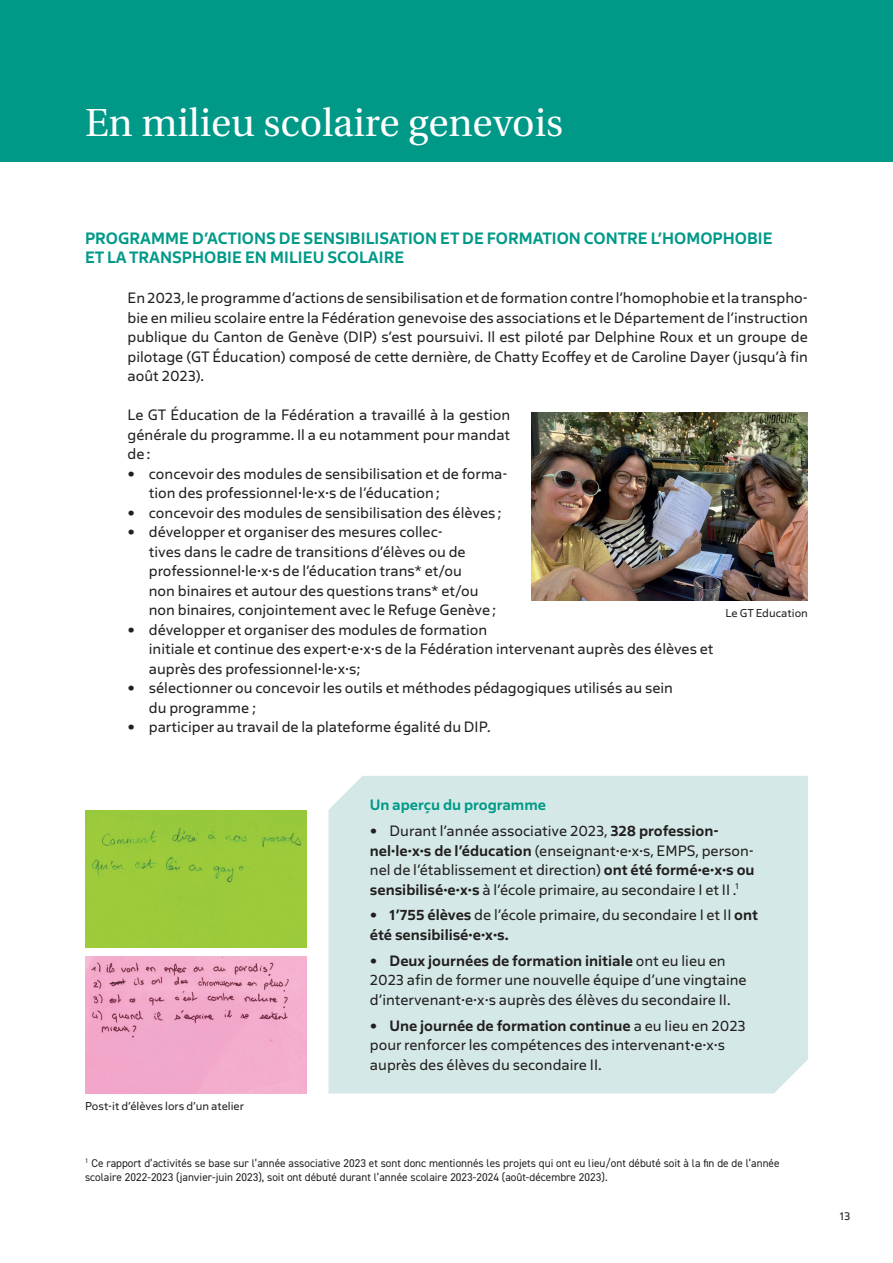
<style>
.page{position:relative;width:893px;height:1263px;background:#fff}
.page>*{position:absolute;margin:0;border:0;box-sizing:border-box;transform-origin:0 0}
.t1{font:39px "Heuristica";color:#fff}
.t2{font:600 17.25px/19.5px "Salis MVB";color:#098}
.t3{font:15.75px/19.5px "Salis MVB";color:#231f20}
.t4{font:600 15.75px "Salis MVB";color:#098}
.t5{font:12px "Salis MVB";color:#231f20}
.t6{font:11.25px/13.5px "DIN2014";color:#231f20}
.s1{font-weight:600}
</style>
<div class="page">
<div style="left:328px;top:776px;width:480px;height:317px;background:#d4e9e7"></div>
<div style="left:0;top:0;width:893px;height:162px;background:#098"></div>
<img style="left:531px;top:413px;width:277px;height:188px">
<div style="left:85px;top:810px;width:221px;height:138px;background:#9cca3b"></div>
<img style="left:85px;top:956px;width:221px;height:137px">
<h1 class="t1" style="left:85px;top:92px;width:479px">En milieu scolaire genevois</h1>
<p class="t2" style="left:85px;top:227px;width:689px">PROGRAMME D’ACTIONS DE SENSIBILISATION ET DE FORMATION CONTRE L’HOMOPHOBIE<br>ET LA TRANSPHOBIE EN MILIEU SCOLAIRE</p>
<p class="t3" style="left:128px;top:287px;width:682px;text-align:justify">En 2023, le programme d’actions de sensibilisation et de formation contre l’homophobie et la transpho&shy;bie en milieu scolaire entre la Fédération genevoise des associations et le Département de l’instruction publique du Canton de Genève (DIP) s’est poursuivi. Il est piloté par Delphine Roux et un groupe de pilotage (GT Éducation) composé de cette dernière, de Chatty Ecoffey et de Caroline Dayer (jusqu’à fin août 2023).</p>
<p class="t3" style="left:128px;top:404px;width:384px;text-align:justify">Le GT Éducation de la Fédération a travaillé à la gestion générale du programme. Il a eu notamment pour mandat de:</p>
<p class="t3" style="left:149px;top:463px;width:360px;text-indent:-21px">• concevoir des modules de sensibilisation et de forma&shy;tion des professionnel·le·x·s de l’éducation;</p>
<p class="t3" style="left:128px;top:502px;width:376px">• concevoir des modules de sensibilisation des élèves ;</p>
<p class="t3" style="left:149px;top:521px;width:349px;text-indent:-21px">• développer et organiser des mesures collec-<br>tives dans le cadre de transitions d’élèves ou de professionnel·le·x·s de l’éducation trans* et/ou<br>non binaires et autour des questions trans* et/ou non binaires, conjointement avec le Refuge Genève;</p>
<p class="t3" style="left:149px;top:619px;width:566px;text-indent:-21px">• développer et organiser des modules de formation<br>initiale et continue des expert·e·x·s de la Fédération intervenant auprès des élèves et auprès des professionnel·le·x·s;</p>
<p class="t3" style="left:149px;top:677px;width:526px;text-indent:-21px">• sélectionner ou concevoir les outils et méthodes pédagogiques utilisés au sein du programme ;</p>
<p class="t3" style="left:128px;top:716px;width:365px">• participer au travail de la plateforme égalité du DIP.</p>
<p class="t5" style="left:725px;top:605px;width:84px">Le GT Education</p>
<p class="t5" style="left:85px;top:1098px;width:160px">Post-it d’élèves lors d’un atelier</p>
<p class="t4" style="left:370px;top:794px;width:178px">Un aperçu du programme</p>
<p class="t3" style="left:370px;top:820px;width:386px">• Durant l’année associative 2023, <span class="s1">328 profession&shy;nel·le·x·s de l’éducation</span> (enseignant·e·x·s, EMPS, person&shy;nel de l’établissement et direction) <span class="s1">ont été formé·e·x·s ou sensibilisé·e·x·s</span> à l’école primaire, au secondaire I et II .<sup>1</sup></p>
<p class="t3" style="left:370px;top:905px;width:390px">• <span class="s1">1’755 élèves</span> de l’école primaire, du secondaire I et II <span class="s1">ont été sensibilisé·e·x·s.</span></p>
<p class="t3" style="left:370px;top:950px;width:378px">• <span class="s1">Deux journées de formation initiale</span> ont eu lieu en<br>2023 afin de former une nouvelle équipe d’une vingtaine d’intervenant·e·x·s auprès des élèves du secondaire II.</p>
<p class="t3" style="left:370px;top:1015px;width:377px">• <span class="s1">Une journée de formation continue</span> a eu lieu en 2023 pour renforcer les compétences des intervenant·e·x·s auprès des élèves du secondaire II.</p>
<p class="t6" style="left:85px;top:1156px;width:696px"><sup>1</sup> Ce rapport d’activités se base sur l’année associative 2023 et sont donc mentionnés les projets qui ont eu lieu/ont débuté soit à la fin de de l’année scolaire 2022-2023 (janvier-juin 2023), soit ont débuté durant l’année scolaire 2023-2024 (août-décembre 2023).</p>
<p class="t5" style="left:840px;top:1208px;width:12px">13</p>
</div>
